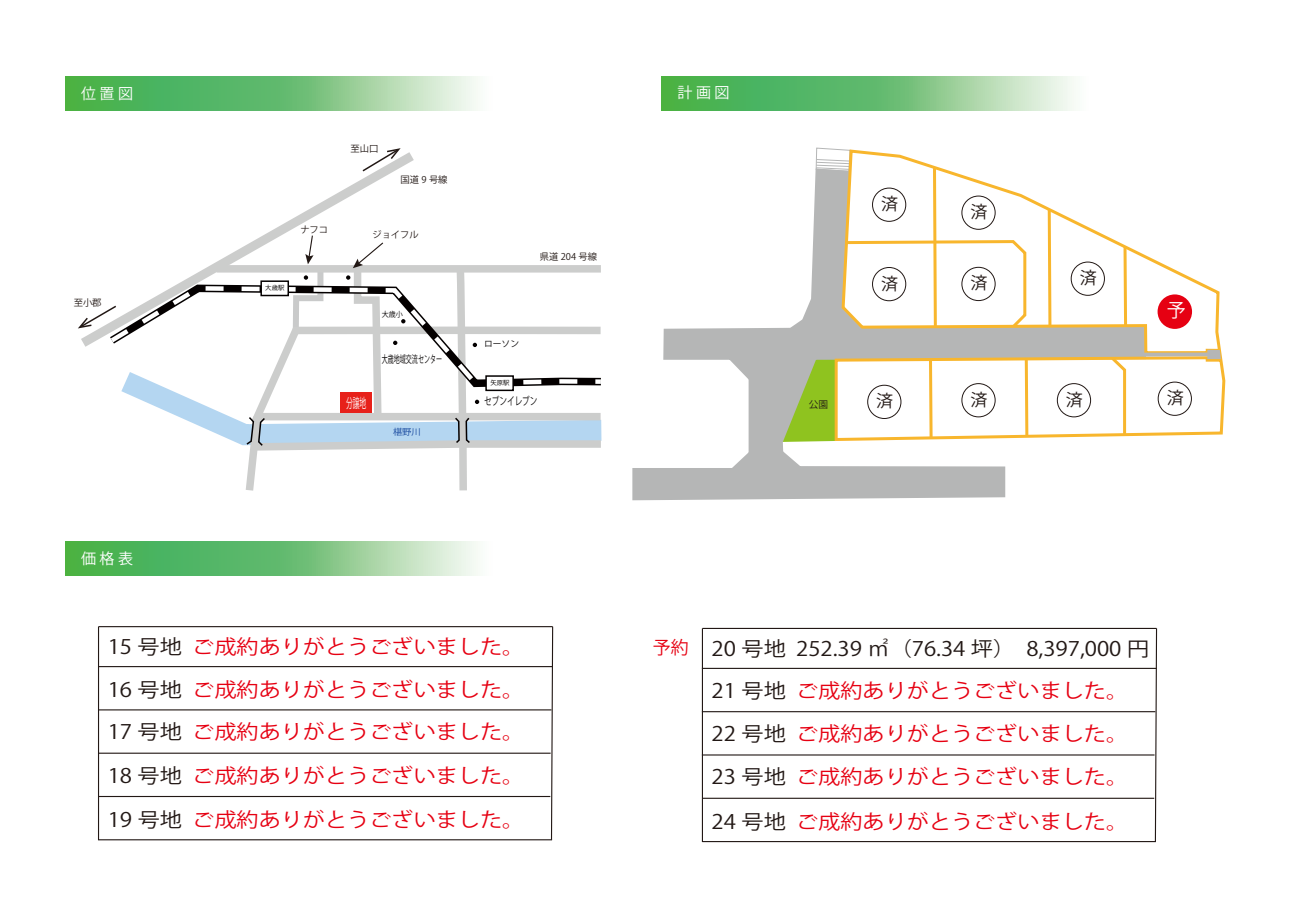
<style>
.page{position:relative;width:1289px;height:919px;background:#fff}
.page>*{position:absolute;margin:0;border:0;box-sizing:border-box;transform-origin:0 0}
.t1{font:19.95px/42.8px "Koz Go Pr 6 N";color:#e60012;text-align:justify;scale:1.11 1}
.t2{font:19.05px "Koz Go Pr 6 N";color:#fff}
.t3{font:18px "Koz Go Pr 6 N";color:#e60012}
.t4{font:16.95px "Koz Go Pr 6 N";color:#221815}
.t5{font:15px "Koz Go Pr 6 N";color:#fff}
.t6{font:13.35px "Koz Go Pr 6 N";color:#fff;scale:.5 1}
.t7{font:10.8px "Koz Go Pr 6 N";color:#040000;scale:.7 1}
.t8{font:10.5px "Koz Go Pr 6 N";color:#040000;scale:.58 1}
.t9{font:9.6px "Koz Go Pr 6 N";color:#221815}
.t10{font:9.3px "Koz Go Pr 6 N";color:#221815}
.t11{font:9px "Koz Go Pr 6 N";color:#040000}
.t12{font:8.55px "Koz Go Pr 6 N";color:#18499e;scale:1.07 1}
.t13{font:7.5px "Koz Go Pr 6 N";color:#040000;scale:.95 1}
.t14{font:6.3px "Koz Go Pr 6 N";color:#040000}
.s1{color:#221815}
</style>
<div class="page">
<svg style="left:661px;top:77px;width:413px;height:34px;background:#7cc583"></svg>
<svg style="left:65px;top:77px;width:413px;height:34px;background:#7cc583"></svg>
<svg style="left:65px;top:541px;width:413px;height:34px;background:#7cc583"></svg>
<svg style="left:121px;top:391px;width:481px;height:54px"></svg>
<div style="left:217px;top:265px;width:384px;height:7px;background:#cccdcc"></div>
<svg style="left:78px;top:148px;width:336px;height:199px"></svg>
<svg style="left:102px;top:281px;width:139px;height:110px"></svg>
<svg style="left:106px;top:284px;width:495px;height:104px"></svg>
<div style="left:463px;top:413px;width:137px;height:7px;background:#cccdcc"></div>
<div style="left:463px;top:440px;width:138px;height:8px;background:#cccdcc"></div>
<div style="left:485px;top:375px;width:29px;height:16px;background:#fff;border:2px solid #040000"></div>
<svg style="left:78px;top:304px;width:40px;height:24px"></svg>
<svg style="left:361px;top:148px;width:39px;height:25px"></svg>
<svg style="left:241px;top:234px;width:238px;height:257px"></svg>
<svg style="left:632px;top:190px;width:374px;height:311px"></svg>
<svg style="left:815px;top:147px;width:18px;height:183px;background:#bbbcbc"></svg>
<hr style="left:98px;top:666px;width:454px;height:1px;background:#221815">
<hr style="left:98px;top:626px;width:454px;height:1px;background:#221815">
<hr style="left:98px;top:709px;width:453px;height:1px;background:#221815">
<hr style="left:98px;top:752px;width:452px;height:1px;background:#221815">
<hr style="left:98px;top:795px;width:452px;height:2px;background:#221815">
<hr style="left:98px;top:839px;width:454px;height:1px;background:#221815">
<hr style="left:98px;top:626px;width:1px;height:214px;background:#221815">
<svg style="left:550px;top:626px;width:3px;height:214px"></svg>
<hr style="left:702px;top:667px;width:454px;height:2px;background:#221815">
<hr style="left:702px;top:627px;width:454px;height:2px;background:#221815">
<hr style="left:702px;top:711px;width:453px;height:1px;background:#221815">
<hr style="left:702px;top:754px;width:452px;height:1px;background:#221815">
<hr style="left:702px;top:797px;width:452px;height:1px;background:#221815">
<hr style="left:702px;top:840px;width:453px;height:2px;background:#221815">
<hr style="left:702px;top:628px;width:1px;height:213px;background:#221815">
<svg style="left:1154px;top:627px;width:3px;height:215px"></svg>
<svg style="left:833px;top:148px;width:393px;height:294px"></svg>
<svg style="left:1143px;top:350px;width:77px;height:9px"></svg>
<p class="t5" style="left:81px;top:85px;width:53px">位 置 図</p>
<p class="t5" style="left:677px;top:84px;width:53px">計 画 図</p>
<p class="t10" style="left:74px;top:297px;width:29px">至小郡</p>
<p class="t5" style="left:81px;top:549px;width:53px">価 格 表</p>
<p class="t10" style="left:300px;top:224px;width:29px">ナフコ</p>
<p class="t14" style="left:265px;top:284px;width:21px">大歳駅</p>
<p class="t10" style="left:350px;top:143px;width:29px">至山口</p>
<p class="t10" style="left:400px;top:174px;width:48px">国道 9 号線</p>
<p class="t10" style="left:372px;top:229px;width:48px">ジョイフル</p>
<p class="t6" style="left:346px;top:395px;width:42px">分譲地</p>
<p class="t13" style="left:382px;top:310px;width:24px">大歳小</p>
<p class="t8" style="left:382px;top:354px;width:106px">大歳地域交流センター</p>
<p class="t12" style="left:393px;top:427px;width:27px">椹野川</p>
<p class="t10" style="left:540px;top:252px;width:59px">県道 204 号線</p>
<p class="t11" style="left:484px;top:339px;width:36px">ローソン</p>
<p class="t14" style="left:490px;top:379px;width:21px">矢原駅</p>
<p class="t7" style="left:484px;top:395px;width:78px">セブンイレブン</p>
<p class="t1" style="left:108px;top:625px;width:377px"><span class="s1">15 号地</span> ご成約ありがとうございました。<span class="s1">16 号地</span> ご成約ありがとうございました。<span class="s1">17 号地</span> ご成約ありがとうございました。<span class="s1">18 号地</span> ご成約ありがとうございました。</p>
<p class="t1" style="left:108px;top:798px;width:377px"><span class="s1">19 号地</span> ご成約ありがとうございました。</p>
<p class="t9" style="left:808px;top:399px;width:21px">公園</p>
<p class="t4" style="left:881px;top:194px;width:18px">済</p>
<p class="t4" style="left:970px;top:202px;width:18px">済</p>
<p class="t4" style="left:881px;top:274px;width:18px">済</p>
<p class="t4" style="left:970px;top:273px;width:18px">済</p>
<p class="t4" style="left:1079px;top:268px;width:18px">済</p>
<p class="t2" style="left:1166px;top:299px;width:21px">予</p>
<p class="t4" style="left:876px;top:391px;width:18px">済</p>
<p class="t4" style="left:970px;top:390px;width:18px">済</p>
<p class="t4" style="left:1065px;top:390px;width:18px">済</p>
<p class="t4" style="left:1166px;top:388px;width:18px">済</p>
<p class="t3" style="left:653px;top:637px;width:37px">予約</p>
<p class="t1" style="left:711px;top:627px;width:395px;text-align:left"><span class="s1">20 号地 252.39 ㎡（76.34 坪）　8,397,000 円<br>21 号地</span> ご成約ありがとうございました。<br><span class="s1">22 号地</span> ご成約ありがとうございました。<br><span class="s1">23 号地</span> ご成約ありがとうございました。</p>
<p class="t1" style="left:711px;top:800px;width:377px"><span class="s1">24 号地</span> ご成約ありがとうございました。</p>
</div>
